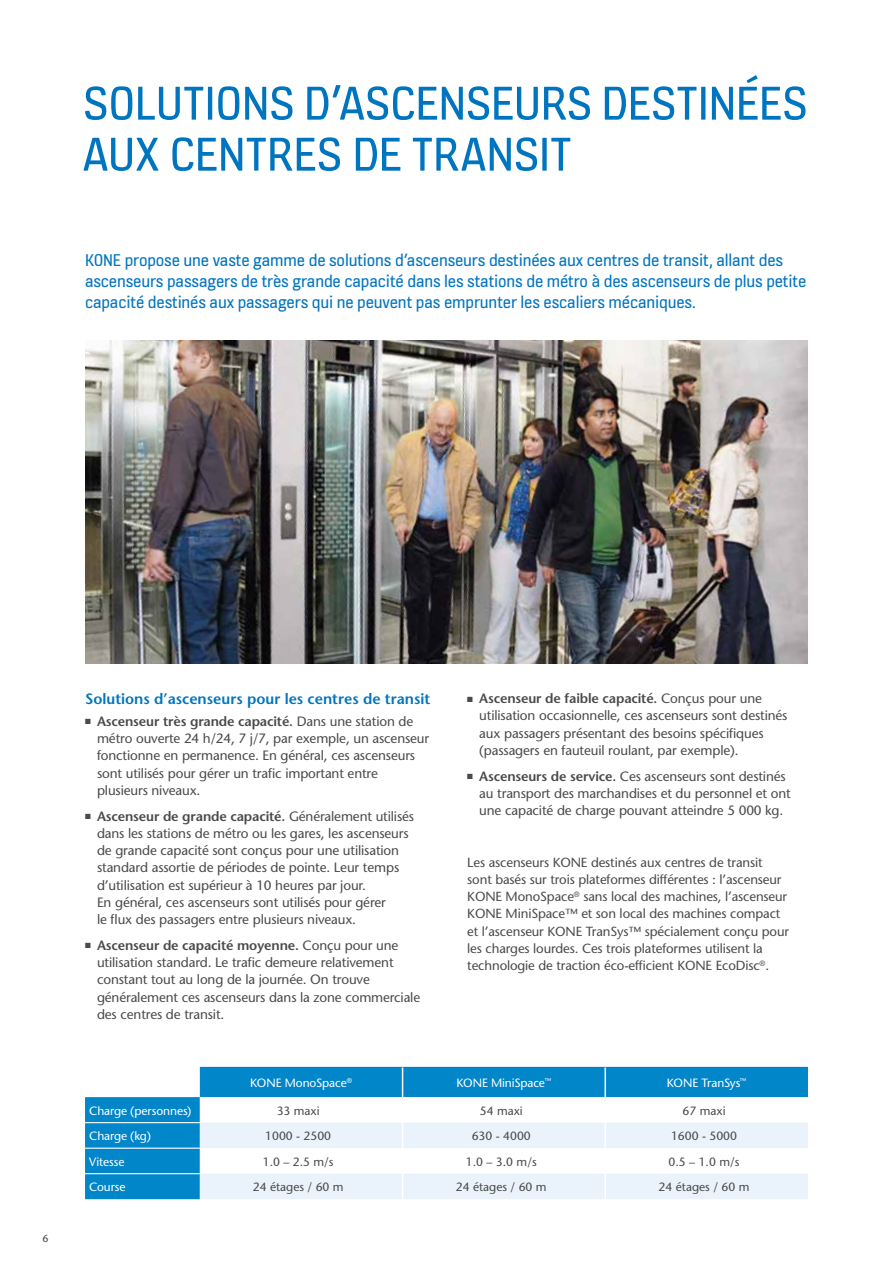
<style>
.page{position:relative;width:893px;height:1263px;background:#fff}
.page>*{position:absolute;margin:0;border:0;box-sizing:border-box;transform-origin:0 0}
.t1{font:51px/51px "KONE Information v 13";letter-spacing:-.005em;color:#0075bf}
.t2{font:18px/21px "KONE Information v 13";letter-spacing:-.01em;color:#0075bf}
.t3{font:600 15px "Stone Sans";color:#0075bf}
.t4{font:13.5px/17.2px "Stone Sans";letter-spacing:-.01em;color:#4a4a49}
.t5{font:13.2px/17.2px "Stone Sans";letter-spacing:-.01em;color:#4a4a49}
.t6{font:12px "Stone Sans";color:#4a4a49}
.t7{font:12px "Stone Sans";letter-spacing:-.01em;color:#fff}
.t8{font:10.5px "Stone Sans";color:#4a4a49}
.s1{font-weight:600}
</style>
<div class="page">
<img style="left:85px;top:340px;width:723px;height:323px">
<svg style="left:85px;top:1067px;width:723px;height:132px;background:#1c93ce"></svg>
<svg style="left:200px;top:1097px;width:608px;height:26px"></svg>
<svg style="left:200px;top:1123px;width:608px;height:76px;fill:#eaf3fc"></svg>
<hr style="left:200px;top:1067px;width:203px;height:1px;background:#0075bf">
<hr style="left:403px;top:1067px;width:202px;height:1px;background:#0075bf">
<hr style="left:605px;top:1067px;width:203px;height:1px;background:#0075bf">
<hr style="left:85px;top:1147px;width:115px;height:2px;background:#fff">
<hr style="left:85px;top:1122px;width:115px;height:1px;background:#fff">
<hr style="left:85px;top:1173px;width:115px;height:1px;background:#fff">
<hr style="left:402px;top:1067px;width:1px;height:30px;background:#fff">
<svg style="left:402px;top:1097px;width:1px;height:102px"></svg>
<hr style="left:604px;top:1067px;width:2px;height:30px;background:#fff">
<hr style="left:604px;top:1097px;width:2px;height:26px;background:#fff">
<hr style="left:604px;top:1123px;width:2px;height:25px;background:#fff">
<hr style="left:604px;top:1148px;width:2px;height:26px;background:#fff">
<hr style="left:604px;top:1174px;width:2px;height:25px;background:#fff">
<h1 class="t1" style="left:83px;top:75px;width:726px">SOLUTIONS D’ASCENSEURS DESTINÉES<br>AUX CENTRES DE TRANSIT</h1>
<p class="t2" style="left:85px;top:249px;width:723px">KONE propose une vaste gamme de solutions d’ascenseurs destinées aux centres de transit, allant des ascenseurs passagers de très grande capacité dans les stations de métro à des ascenseurs de plus petite capacité destinés aux passagers qui ne peuvent pas emprunter les escaliers mécaniques.</p>
<p class="t8" style="left:43px;top:1231px;width:8px">6</p>
<p class="t3" style="left:85px;top:690px;width:347px">Solutions d’ascenseurs pour les centres de transit</p>
<p class="t4" style="left:97px;top:712px;width:334px;text-indent:-12px">■ <span class="s1">Ascenseur très grande capacité.</span> Dans une station de métro ouverte 24 h/24, 7 j/7, par exemple, un ascenseur fonctionne en permanence. En général, ces ascenseurs sont utilisés pour gérer un trafic important entre plusieurs niveaux.</p>
<p class="t4" style="left:97px;top:807px;width:319px;text-indent:-12px">■ <span class="s1">Ascenseur de grande capacité.</span> Généralement utilisés dans les stations de métro ou les gares, les ascenseurs de grande capacité sont conçus pour une utilisation standard assortie de périodes de pointe. Leur temps d’utilisation est supérieur à 10 heures par jour.<br>En général, ces ascenseurs sont utilisés pour gérer<br>le flux des passagers entre plusieurs niveaux.</p>
<p class="t4" style="left:97px;top:936px;width:325px;text-indent:-12px">■ <span class="s1">Ascenseur de capacité moyenne.</span> Conçu pour une utilisation standard. Le trafic demeure relativement constant tout au long de la journée. On trouve généralement ces ascenseurs dans la zone commerciale des centres de transit.</p>
<p class="t4" style="left:479px;top:690px;width:310px;text-indent:-12px">■ <span class="s1">Ascenseur de faible capacité.</span> Conçus pour une utilisation occasionnelle, ces ascenseurs sont destinés aux passagers présentant des besoins spécifiques (passagers en fauteuil roulant, par exemple).</p>
<p class="t4" style="left:479px;top:767px;width:313px;text-indent:-12px">■ <span class="s1">Ascenseurs de service.</span> Ces ascenseurs sont destinés au transport des marchandises et du personnel et ont une capacité de charge pouvant atteindre 5 000 kg.</p>
<p class="t5" style="left:467px;top:853px;width:323px">Les ascenseurs KONE destinés aux centres de transit sont basés sur trois plateformes différentes : l’ascenseur KONE MonoSpace<sup>®</sup> sans local des machines, l’ascenseur KONE MiniSpace™ et son local des machines compact et l’ascenseur KONE TranSys™ spécialement conçu pour les charges lourdes. Ces trois plateformes utilisent la technologie de traction éco-efficient KONE EcoDisc<sup>®</sup>.</p>
<p class="t7" style="left:250px;top:1075px;width:103px">KONE MonoSpace<sup>®</sup></p>
<p class="t7" style="left:457px;top:1075px;width:96px">KONE MiniSpace<sup>™</sup></p>
<p class="t7" style="left:667px;top:1075px;width:81px">KONE TranSys<sup>™</sup></p>
<p class="t7" style="left:89px;top:1103px;width:103px">Charge (personnes)</p>
<p class="t6" style="left:277px;top:1103px;width:45px">33 maxi</p>
<p class="t6" style="left:480px;top:1103px;width:45px">54 maxi</p>
<p class="t6" style="left:682px;top:1103px;width:45px">67 maxi</p>
<p class="t7" style="left:89px;top:1128px;width:63px">Charge (kg)</p>
<p class="t6" style="left:265px;top:1128px;width:67px">1000 - 2500</p>
<p class="t6" style="left:472px;top:1128px;width:61px">630 - 4000</p>
<p class="t6" style="left:671px;top:1128px;width:67px">1600 - 5000</p>
<p class="t7" style="left:89px;top:1154px;width:37px">Vitesse</p>
<p class="t6" style="left:263px;top:1154px;width:72px">1.0 – 2.5 m/s</p>
<p class="t6" style="left:466px;top:1154px;width:72px">1.0 – 3.0 m/s</p>
<p class="t6" style="left:669px;top:1154px;width:72px">0.5 – 1.0 m/s</p>
<p class="t7" style="left:89px;top:1180px;width:38px">Course</p>
<p class="t6" style="left:253px;top:1180px;width:92px">24 étages / 60 m</p>
<p class="t6" style="left:456px;top:1180px;width:92px">24 étages / 60 m</p>
<p class="t6" style="left:659px;top:1180px;width:92px">24 étages / 60 m</p>
</div>
